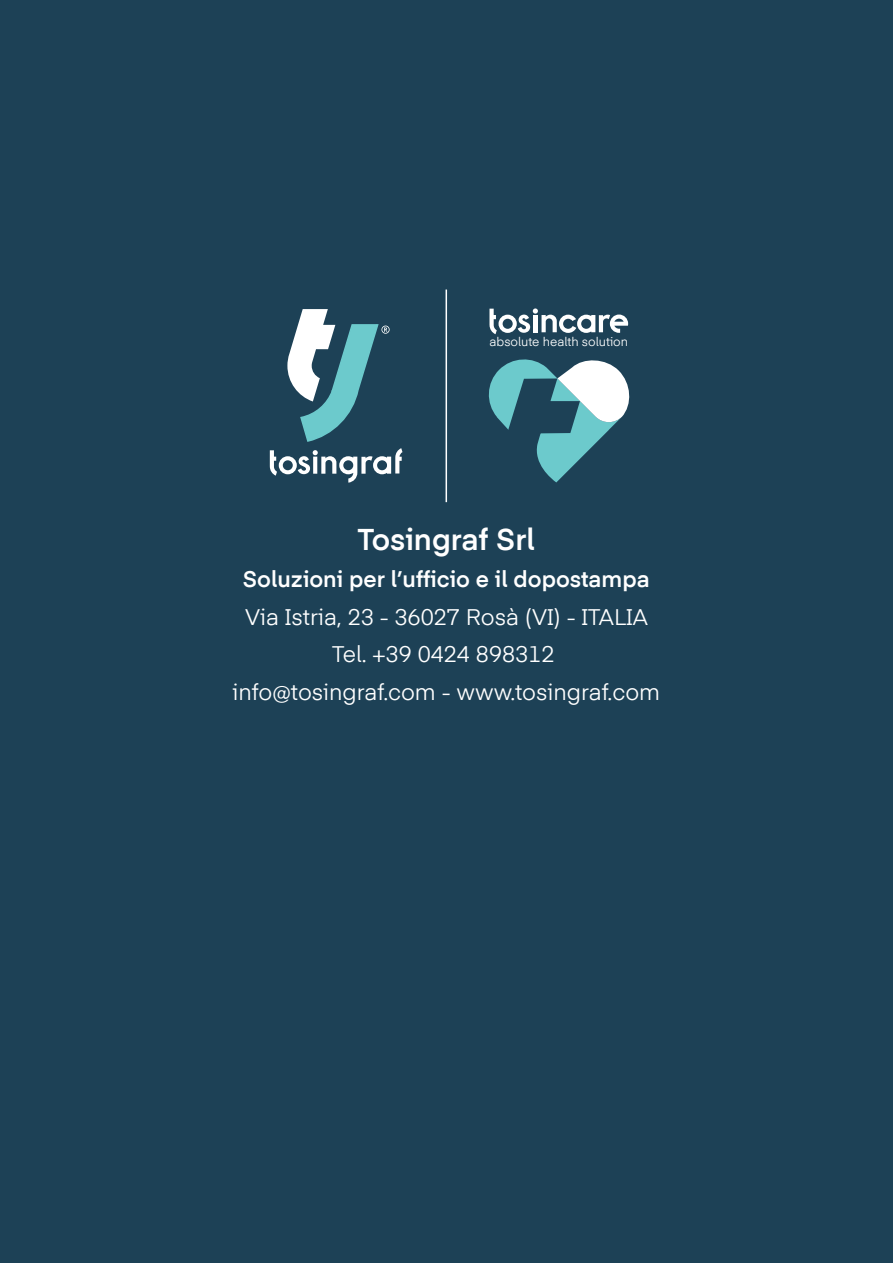
<style>
.page{position:relative;width:893px;height:1263px;background:#1d4156}
.page>*{position:absolute;margin:0;border:0;box-sizing:border-box;transform-origin:0 0}
.t1{font:600 30px "Eina 04 W03";color:#fff}
.t2{font:22.5px/37.5px "Eina 04 W03";color:#fff;text-align:center}
.t3{font:600 22.5px "Eina 04 W03";color:#fff}
.t4{font:12.3px "Eina 04 W03";color:#fff}
</style>
<div class="page">
<svg style="left:489px;top:308px;width:139px;height:26px"></svg>
<svg style="left:488px;top:359px;width:142px;height:123px"></svg>
<hr style="left:446px;top:290px;width:1px;height:212px;background:#fff">
<svg style="left:270px;top:309px;width:132px;height:174px"></svg>
<p class="t4" style="left:489px;top:332px;width:140px">absolute health solution</p>
<h1 class="t1" style="left:358px;top:517px;width:179px">Tosingraf Srl</h1>
<p class="t3" style="left:243px;top:562px;width:408px">Soluzioni per l’ufficio e il dopostampa</p>
<p class="t2" style="left:232px;top:596px;width:429px">Via Istria, 23 - 36027 Rosà (VI) - ITALIA<br>Tel. +39 0424 898312 info@tosingraf.com - www.tosingraf.com</p>
</div>
